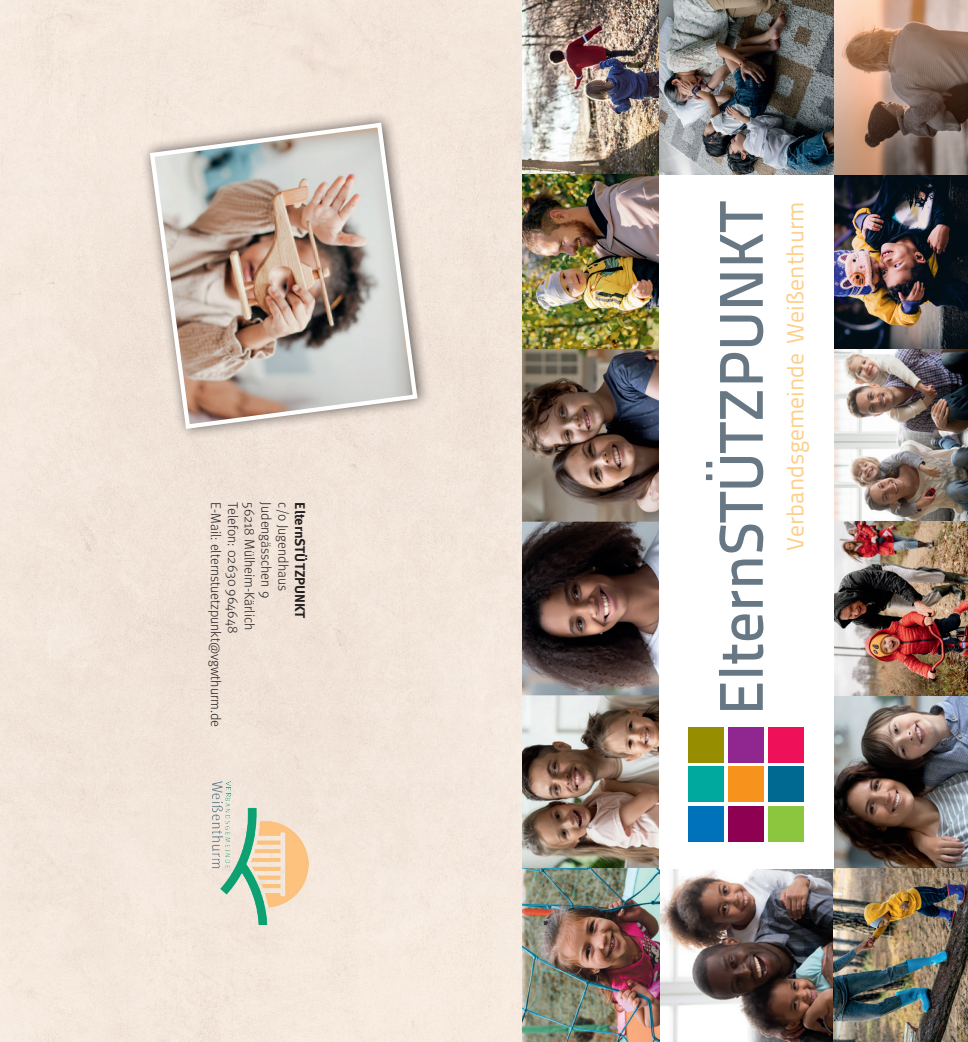
<style>
.page{position:relative;width:968px;height:1042px;background:#fff}
.page>*{position:absolute;margin:0;border:0;box-sizing:border-box;transform-origin:0 0}
.t1{font:23.45px "Titillium Text 22 L";letter-spacing:.005em;color:#fdcf88}
.t2{font:300 14px "Meta Pro";letter-spacing:-.005em;color:#231f20}
.t3{font:700 14px "Meta Pro";color:#231f20}
</style>
<div class="page">
<div style="left:0;top:0;width:523px;height:1042px;background:#f3e6db"></div>
<svg style="left:135px;top:108px;width:297px;height:335px;background:#f0e3d8"></svg>
<img style="left:147px;top:120px;width:273px;height:311px">
<img style="left:833px;top:0;width:134px;height:868px">
<img style="left:523px;top:348px;width:136px;height:520px">
<img style="left:523px;top:868px;width:444px;height:174px">
<img style="left:523px;top:0;width:310px;height:175px">
<img style="left:523px;top:175px;width:136px;height:173px">
<img style="left:213px;top:782px;width:95px;height:143px">
<div style="left:688px;top:806px;width:36px;height:35px;background:#0072bc"></div>
<div style="left:728px;top:806px;width:35px;height:35px;background:#8d0052"></div>
<div style="left:768px;top:806px;width:35px;height:35px;background:#8bc63e"></div>
<div style="left:688px;top:766px;width:36px;height:36px;background:#00a99d"></div>
<div style="left:728px;top:766px;width:35px;height:36px;background:#f7931d"></div>
<div style="left:768px;top:766px;width:35px;height:36px;background:#006991"></div>
<div style="left:688px;top:727px;width:36px;height:35px;background:#968d00"></div>
<div style="left:728px;top:727px;width:35px;height:35px;background:#90268f"></div>
<div style="left:768px;top:727px;width:35px;height:35px;background:#ee1059"></div>
<svg style="left:706px;top:201px;width:57px;height:509px"></svg>
<p class="t2" style="left:226px;top:502px;width:226px;rotate:90deg">E-Mail: elternstuetzpunkt@vgwthurm.de</p>
<p class="t2" style="left:243px;top:502px;width:132px;rotate:90deg">Telefon: 02630 964648</p>
<p class="t2" style="left:260px;top:502px;width:129px;rotate:90deg">56218 Mülheim-Kärlich</p>
<p class="t2" style="left:276px;top:502px;width:97px;rotate:90deg">Judengässchen 9</p>
<p class="t2" style="left:293px;top:502px;width:90px;rotate:90deg">c/o Jugendhaus</p>
<p class="t3" style="left:311px;top:502px;width:118px;rotate:90deg">ElternSTÜTZPUNKT</p>
<h1 class="t1" style="left:777px;top:551px;width:351px;rotate:-90deg">Verbandsgemeinde Weißenthurm</h1>
</div>
